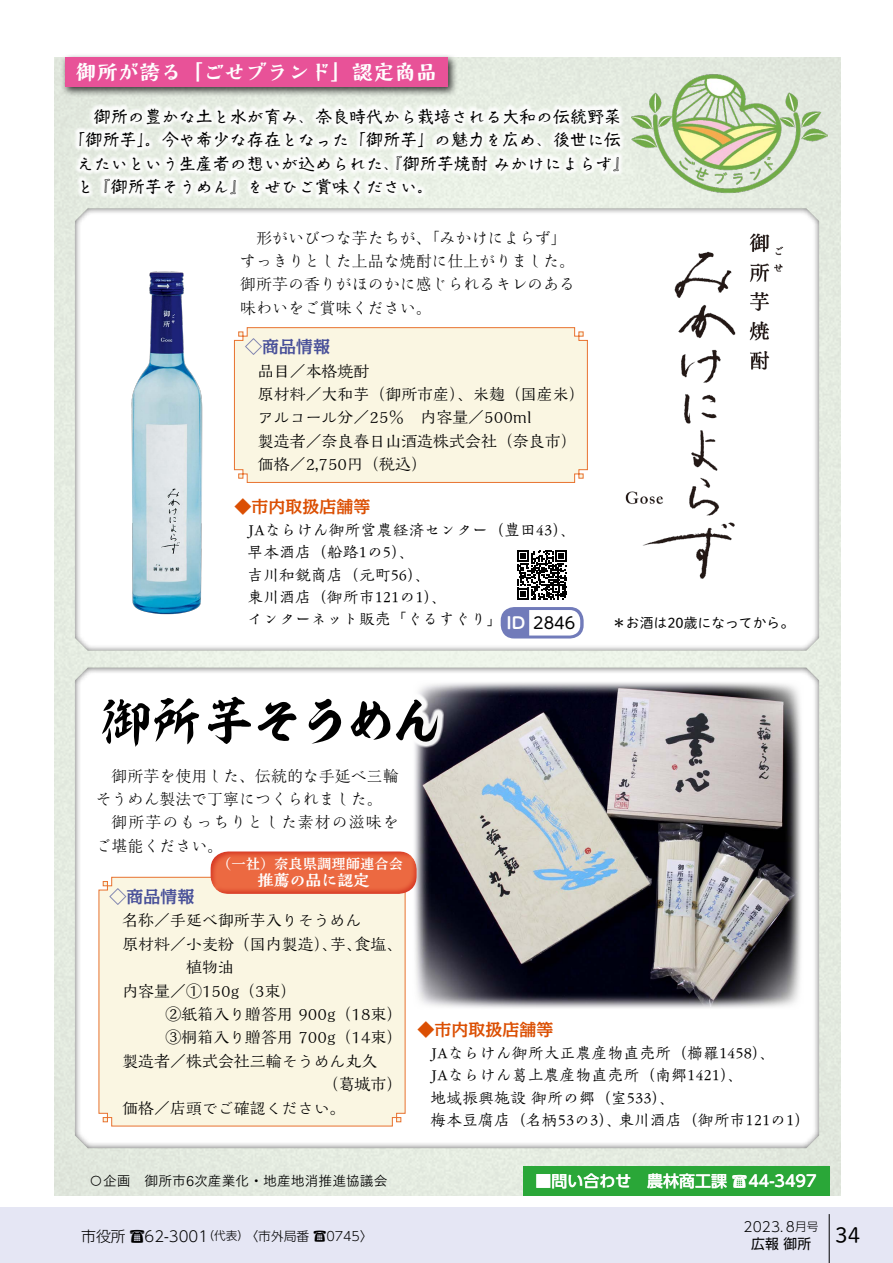
<style>
.page{position:relative;width:893px;height:1263px;background:#fff}
.page>*{position:absolute;margin:0;border:0;box-sizing:border-box;transform-origin:0 0}
.t1{font:51px "M Kso Kaisho";letter-spacing:-.05em;color:#000}
.t2{font:700 21.3px "Moaria Std";color:#fff}
.t3{font:21.3px "Shuei M Go Std L";color:#000}
.t4{font:16.95px "P Kokin Kyokana Std N";color:#000}
.t5{font:500 16.95px "Kakumin Pro";color:#db4f03}
.t6{font:500 16.95px "Kakumin Pro";color:#485099}
.t7{font:15.9px/23.4px "Kaimin Tu Std";color:#000}
.t8{font:500 15.9px/22.4px "P Sakura Keisetsu Std";color:#000}
.t9{font:15.9px/23.4px "P Shimanami Std";color:#000}
.t10{font:15.9px/23.4px "P Shimanami Std";letter-spacing:.06em;color:#000}
.t11{font:500 15.9px "UD Shin Go Pro";color:#fff}
.t12{font:800 15.9px "Kaimin So Std";color:#fff}
.t13{font:15.9px "UD Shin M Go Pro";color:#000}
.t14{font:700 15.9px "UD Shin M Go Pro De";color:#fff}
.t15{font:300 14.85px "UD Shin Go Pro";color:#000}
.t16{font:13.8px "Tsuku Go Pro R";color:#000}
.t17{font:13.8px "Shuei M Go Std L";color:#000}
.t18{font:13.8px "P Shuei Yobu Min Std B";letter-spacing:.035em;color:#fff}
.t19{font:300 13.8px "UD Shin Go Pro";color:#000}
.t20{font:13.8px "UD Shin Go Pro";color:#000}
.t21{font:300 12.75px "UD Shin Go Pro";color:#000}
.t22{font:300 11.7px "UD Shin Go Pro";color:#000}
.s1{font-family:"Shuei M Go Std L";font-weight:400;font-size:14.85px}
.s2{font-family:"Shuei M Go Std L";font-weight:400}
.s3{font-size:11.7px}
</style>
<div class="page">
<div style="left:0;top:1208px;width:893px;height:55px;background:#e5e6f4"></div>
<hr style="left:829px;top:1214px;width:1px;height:49px;background:#000">
<hr style="left:0;top:0;width:1px;height:1208px;background:#f8f8ea">
<div style="left:51px;top:57px;width:791px;height:1140px;background:#e5ece1"></div>
<div style="left:74px;top:103px;width:551px;height:96px;background:#fff;opacity:.85"></div>
<img style="left:631px;top:71px;width:196px;height:122px">
<div style="left:60px;top:53px;width:398px;height:44px;background:#000;opacity:.75"></div>
<div style="left:65px;top:57px;width:383px;height:30px;background:#e85298"></div>
<div style="left:62px;top:205px;width:758px;height:446px;background:#000;opacity:.75"></div>
<div style="left:62px;top:666px;width:758px;height:483px;background:#000;opacity:.75"></div>
<div style="left:523px;top:1166px;width:306px;height:30px;background:#2aa738"></div>
<img style="left:51px;top:243px;width:252px;height:400px">
<div style="left:602px;top:222px;width:180px;height:383px;background:#fff"></div>
<img style="left:731px;top:215px;width:61px;height:170px">
<div style="left:234px;top:327px;width:354px;height:156px;background:#faf6e2"></div>
<svg style="left:517px;top:550px;width:50px;height:50px;background:#5f5f5f"></svg>
<div style="left:501px;top:607px;width:83px;height:31px;background:#717bba;border-radius:13px"></div>
<svg style="left:529px;top:610px;width:51px;height:25px"></svg>
<img style="left:412px;top:681px;width:391px;height:328px">
<div style="left:95px;top:690px;width:349px;height:63px;background:#fff"></div>
<div style="left:99px;top:877px;width:307px;height:249px;background:#faf6e2"></div>
<div style="left:208px;top:849px;width:210px;height:46px;background:#d0121b;opacity:.5"></div>
<h2 class="t2" style="left:75px;top:57px;width:363px">御所が誇る「ごせブランド」認定商品</h2>
<p class="t4" style="left:77px;top:104px;width:546px">　御所の豊かな土と水が育み、奈良時代から栽培される大和の伝統野菜</p>
<p class="t4" style="left:68px;top:127px;width:554px">「御所芋」。今や希少な存在となった「御所芋」の魅力を広め、後世に伝</p>
<p class="t4" style="left:77px;top:151px;width:554px">えたいという生産者の想いが込められた、『御所芋焼酎みかけによらず『</p>
<p class="t4" style="left:77px;top:174px;width:359px">と『御所芋そうめん』をぜひご賞味ください。</p>
<p class="t9" style="left:240px;top:225px;width:336px">　形がいびつな芋たちが、「みかけによらず「すっきりとした上品な焼酎に仕上がりました。御所芋の香りがほのかに感じられるキレのある味わいをご賞味ください。</p>
<p class="t6" style="left:245px;top:333px;width:87px">◇商品情報</p>
<p class="t7" style="left:258px;top:358px;width:328px">品目／本格焼酎<br>原材料／大和芋（御所市産）、米麹（国産米(アルコール分／25％　内容量／500ml<br>製造者／奈良春日山酒造株式会社（奈良市(価格／2,750円（税込(</p>
<p class="t5" style="left:234px;top:493px;width:138px">◆市内取扱店舗等</p>
<p class="t8" style="left:247px;top:518px;width:331px">JAならけん御所営農経済センター（豊田43 、(早本酒店（船路の1 、(5<br>吉川和鋭商店（元町56 、(<br>東川酒店（御所市121の 、(1<br>インターネット販売「ぐるすぐり「</p>
<p class="t14" style="left:506px;top:610px;width:20px">ID</p>
<p class="t13" style="left:533px;top:610px;width:44px">2846</p>
<p class="t17" style="left:612px;top:612px;width:184px">＊お酒は20歳になってから。</p>
<h1 class="t1" style="left:100px;top:693px;width:343px">御所芋そうめん</h1>
<p class="t9" style="left:96px;top:763px;width:304px;text-indent:16px">御所芋を使用した、伝統的な手延べ三輪そうめん製法で丁寧につくられました。</p>
<p class="t10" style="left:96px;top:810px;width:304px;text-indent:16px">御所芋のもっちりとした素材の滋味をご堪能ください。</p>
<p class="t18" style="left:217px;top:854px;width:187px">（一社）奈良県調理師連合会</p>
<p class="t12" style="left:258px;top:869px;width:113px">推薦の品に認定</p>
<p class="t6" style="left:110px;top:883px;width:87px">◇商品情報</p>
<p class="t7" style="left:355px;top:908px;width:49px;text-indent:-232px">名称／手延べ御所芋入りそうめん<br>食塩、</p>
<p class="t7" style="left:122px;top:931px;width:217px">原材料／小麦粉（国内製造）、</p>
<p class="t7" style="left:122px;top:978px;width:176px">内容量／①150 （g 3束(</p>
<p class="t7" style="left:166px;top:1001px;width:238px">②紙箱入り贈答用 900 （g 18束(</p>
<p class="t7" style="left:166px;top:1025px;width:238px">③桐箱入り贈答用 700 （g 14束(</p>
<p class="t7" style="left:122px;top:1048px;width:257px">製造者／株式会社三輪そうめん丸久</p>
<p class="t7" style="left:323px;top:1072px;width:81px">（葛城市(</p>
<p class="t7" style="left:122px;top:1095px;width:225px">価格／店頭でご確認ください。</p>
<p class="t7" style="left:330px;top:931px;width:33px">芋、</p>
<p class="t5" style="left:417px;top:1016px;width:138px">◆市内取扱店舗等</p>
<p class="t8" style="left:430px;top:1041px;width:347px">JAならけん御所大正農産物直売所（櫛羅1458 、(</p>
<p class="t8" style="left:430px;top:1063px;width:315px">JAならけん葛上農産物直売所（南郷1421 、(</p>
<p class="t8" style="left:430px;top:1086px;width:247px">地域振興施設御所の郷（室533 、(</p>
<p class="t8" style="left:618px;top:1108px;width:194px">東川酒店（御所市121の (1</p>
<p class="t8" style="left:430px;top:1108px;width:194px">梅本豆腐店（名柄53の3）、</p>
<p class="t16" style="left:89px;top:1170px;width:300px">○企画　御所市6次産業化・地産地消推進協議会</p>
<p class="t11" style="left:536px;top:1168px;width:283px">■問い合わせ　農林商工課 <span class="s1">☎</span>44-3497</p>
<p class="t15" style="left:81px;top:1224px;width:129px">市役所 <span class="s2">☎</span>62-3001</p>
<p class="t21" style="left:202px;top:1226px;width:172px"><span class="s3">（代表）</span>〈市外局番 <span class="s2">☎</span>0745〈</p>
<p class="t19" style="left:744px;top:1215px;width:53px">2023<span class="s3">．</span>8</p>
<p class="t22" style="left:795px;top:1217px;width:25px">月号</p>
<p class="t20" style="left:751px;top:1232px;width:61px">広報御所</p>
<h2 class="t3" style="left:835px;top:1219px;width:27px">34</h2>
</div>
